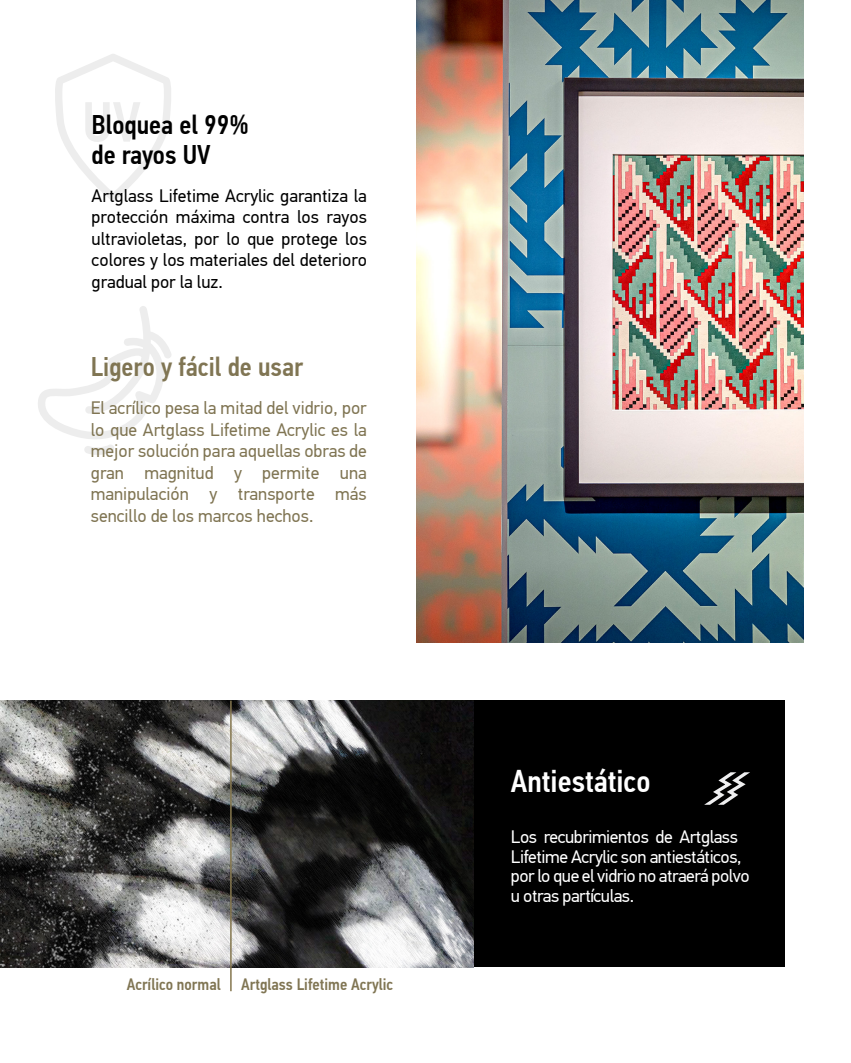
<style>
.page{position:relative;width:851px;height:1063px;background:#fff}
.page>*{position:absolute;margin:0;border:0;box-sizing:border-box;transform-origin:0 0}
.t1{font:500 31.5px "PF Din Text Cond Pro";color:#fff}
.t2{font:500 27px/30px "PF Din Text Cond Pro";color:#000}
.t3{font:500 27px "PF Din Text Cond Pro";color:#807553}
.t4{font:18px/21.6px "PF Din Text Pro";color:#807553;text-align:justify}
.t5{font:18px/21.6px "PF Din Text Pro";color:#000;text-align:justify}
.t6{font:18px/19.5px "PF Din Text Pro";letter-spacing:-.025em;color:#fff}
.t7{font:500 16.5px "PF Din Text Cond Pro";color:#807553}
</style>
<div class="page">
<svg style="left:55px;top:54px;width:116px;height:147px"></svg>
<div style="left:473px;top:701px;width:311px;height:266px;background:#000"></div>
<img style="left:0;top:701px;width:473px;height:266px">
<hr style="left:230px;top:701px;width:1px;height:290px;background:#84764e">
<svg style="left:704px;top:772px;width:46px;height:33px"></svg>
<svg style="left:38px;top:306px;width:133px;height:149px"></svg>
<img style="left:417px;top:0;width:386px;height:642px">
<h2 class="t2" style="left:92px;top:109px;width:159px">Bloquea el 99% de rayos UV</h2>
<p class="t5" style="left:92px;top:185px;width:277px">Artglass Lifetime Acrylic garantiza la protección máxima contra los rayos ultravioletas, por lo que protege los colores y los materiales del deterioro gradual por la luz.</p>
<h2 class="t3" style="left:91px;top:350px;width:214px">Ligero y fácil de usar</h2>
<p class="t4" style="left:91px;top:397px;width:277px">El acrílico pesa la mitad del vidrio, por lo que Artglass Lifetime Acrylic es la mejor solución para aquellas obras de gran magnitud y permite una manipulación y transporte más sencillo de los marcos hechos.</p>
<p class="t7" style="left:127px;top:974px;width:268px">Acrílico normal Artglass Lifetime Acrylic</p>
<h1 class="t1" style="left:510px;top:762px;width:141px">Antiestático</h1>
<p class="t6" style="left:510px;top:827px;width:240px">Los recubrimientos de Artglass<br>Lifetime Acrylic son antiestáticos, por lo que el vidrio no atraerá polvo u otras partículas.</p>
</div>
